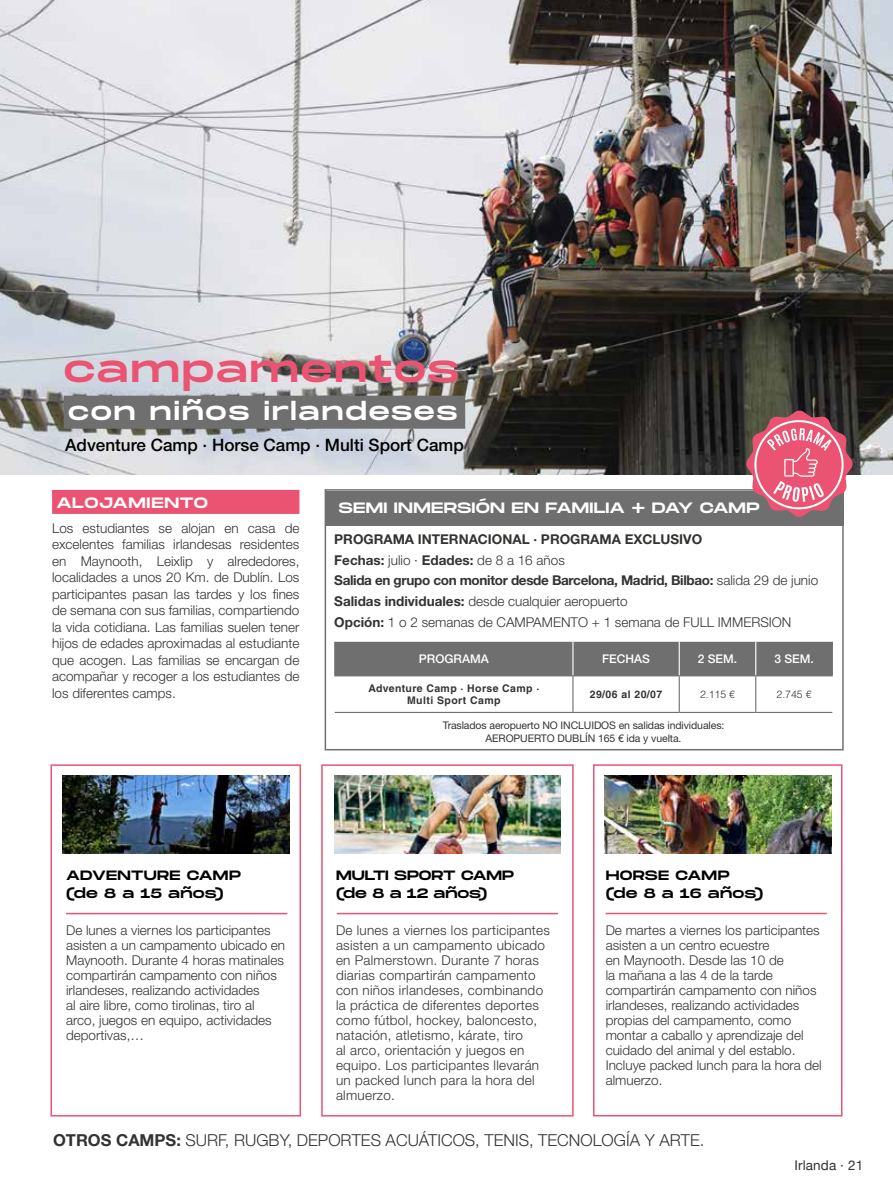
<style>
.page{position:relative;width:893px;height:1191px;background:#fff}
.page>*{position:absolute;margin:0;border:0;box-sizing:border-box;transform-origin:0 0}
.t1{font:36px "Monument Extended";letter-spacing:.05em;color:#ea5472}
.t2{font:24px "Monument Extended";letter-spacing:.075em;color:#fff}
.t3{font:500 17.1px "Helvetica Neue LT Std";color:#000}
.t4{font:300 16.5px "Helvetica Neue LT Std";color:#333332}
.t5{font:15px "Monument Extended";letter-spacing:.02em;color:#fff}
.t6{font:300 13.5px/15px "Helvetica Neue LT Std";color:#333332}
.t7{font:300 13.5px/15px "Helvetica Neue LT Std";letter-spacing:.02em;color:#333332}
.t8{font:700 13.5px/20.7px "Helvetica Neue LT Std";letter-spacing:-.025em;color:#333332}
.t9{font:13.5px/18px "Monument Extended";letter-spacing:.005em;color:#000}
.t10{font:13.5px/18px "Monument Extended";letter-spacing:-.015em;color:#000}
.t11{font:13.5px "Helvetica Neue";letter-spacing:.01em;color:#333332}
.t12{font:500 12px "Helvetica Neue LT Std";color:#fff}
.t13{font:10.5px/13.5px "Helvetica Neue LT Std";letter-spacing:-.01em;color:#333332;text-align:center}
.t14{font:700 10.5px/12px "Helvetica LT Std";letter-spacing:.04em;color:#333332;text-align:center}
.t15{font:300 10.5px "Helvetica LT Std";color:#333332}
.s1{font-weight:300}
.s2{font-weight:700}
</style>
<div class="page">
<img style="left:0;top:0;width:893px;height:474px">
<div style="left:64px;top:396px;width:401px;height:33px;background:#706f6f"></div>
<div style="left:52px;top:490px;width:247px;height:24px;background:#ea5472"></div>
<div style="left:325px;top:489px;width:519px;height:261px;border:2px solid #706f6f"></div>
<div style="left:325px;top:491px;width:518px;height:34px;background:#706f6f"></div>
<div style="left:335px;top:642px;width:497px;height:33px;background:#706f6f"></div>
<hr style="left:572px;top:642px;width:1px;height:33px;background:#fff">
<hr style="left:679px;top:642px;width:1px;height:33px;background:#fff">
<hr style="left:755px;top:642px;width:1px;height:33px;background:#fff">
<hr style="left:334px;top:675px;width:239px;height:1px;background:#706f6f">
<hr style="left:573px;top:675px;width:106px;height:1px;background:#706f6f">
<hr style="left:679px;top:675px;width:77px;height:1px;background:#706f6f">
<hr style="left:679px;top:676px;width:1px;height:36px;background:#706f6f">
<hr style="left:756px;top:675px;width:77px;height:1px;background:#706f6f">
<hr style="left:755px;top:676px;width:1px;height:36px;background:#706f6f">
<hr style="left:335px;top:712px;width:238px;height:1px;background:#706f6f">
<hr style="left:573px;top:712px;width:106px;height:1px;background:#706f6f">
<hr style="left:679px;top:712px;width:77px;height:1px;background:#706f6f">
<hr style="left:756px;top:712px;width:76px;height:1px;background:#706f6f">
<hr style="left:572px;top:676px;width:1px;height:36px;background:#706f6f">
<hr style="left:334px;top:642px;width:1px;height:33px;background:#706f6f">
<hr style="left:832px;top:642px;width:1px;height:33px;background:#706f6f">
<svg style="left:746px;top:410px;width:107px;height:107px"></svg>
<div style="left:754px;top:420px;width:90px;height:89px;border:2px solid #fff;border-radius:50%"></div>
<div style="left:50px;top:764px;width:251px;height:352px;border:2px solid #ea5472"></div>
<div style="left:593px;top:764px;width:249px;height:352px;border:2px solid #ea5472"></div>
<div style="left:321px;top:764px;width:253px;height:352px;border:2px solid #ea5472"></div>
<hr style="left:66px;top:912px;width:221px;height:2px;background:#ea5472">
<hr style="left:606px;top:912px;width:221px;height:2px;background:#ea5472">
<hr style="left:337px;top:912px;width:221px;height:2px;background:#ea5472">
<img style="left:334px;top:776px;width:227px;height:77px">
<img style="left:62px;top:776px;width:227px;height:77px">
<img style="left:604px;top:776px;width:227px;height:77px">
<h1 class="t1" style="left:64px;top:343px;width:397px">campamentos</h1>
<h2 class="t2" style="left:68px;top:394px;width:391px">con niños irlandeses</h2>
<p class="t3" style="left:65px;top:435px;width:400px">Adventure Camp · Horse Camp · Multi Sport Camp</p>
<p class="t5" style="left:56px;top:491px;width:153px">ALOJAMIENTO</p>
<p class="t6" style="left:52px;top:519px;width:249px;line-height:16.5px;text-align:justify">Los estudiantes se alojan en casa de excelentes familias irlandesas residentes en Maynooth, Leixlip y alrededores, localidades a unos 20 Km. de Dublín. Los participantes pasan las tardes y los fines de semana con sus familias, compartiendo la vida cotidiana. Las familias suelen tener hijos de edades aproximadas al estudiante que acogen. Las familias se encargan de acompañar y recoger a los estudiantes de los diferentes camps.</p>
<p class="t8" style="left:334px;top:528px;width:485px">PROGRAMA INTERNACIONAL · PROGRAMA EXCLUSIVO<br>Fechas: <span class="s1">julio ·</span> Edades: <span class="s1">de 8 a 16 años<br></span>Salida en grupo con monitor desde Barcelona, Madrid, Bilbao: <span class="s1">salida 29 de junio </span>Salidas individuales: <span class="s1">desde cualquier aeropuerto<br></span>Opción: <span class="s1">1 o 2 semanas de CAMPAMENTO + 1 semana de FULL IMMERSION</span></p>
<p class="t5" style="left:338px;top:496px;width:423px">SEMI INMERSIÓN EN FAMILIA + DAY CAMP</p>
<p class="t12" style="left:419px;top:651px;width:71px">PROGRAMA</p>
<p class="t12" style="left:602px;top:651px;width:49px">FECHAS</p>
<p class="t12" style="left:698px;top:651px;width:41px">2 SEM.</p>
<p class="t12" style="left:774px;top:651px;width:41px">3 SEM.</p>
<p class="t14" style="left:368px;top:682px;width:173px">Adventure Camp · Horse Camp ·<br>Multi Sport Camp</p>
<p class="t14" style="left:590px;top:688px;width:74px">29/06 al 20/07</p>
<p class="t15" style="left:700px;top:687px;width:37px">2.115 €</p>
<p class="t15" style="left:776px;top:687px;width:37px">2.745 €</p>
<p class="t13" style="left:443px;top:718px;width:283px">Traslados aeropuerto NO INCLUIDOS en salidas individuales:<br>AEROPUERTO DUBLÍN 165 € ida y vuelta.</p>
<p class="t10" style="left:336px;top:866px;width:180px">MULTI SPORT CAMP (de 8 a 12 años)</p>
<p class="t7" style="left:336px;top:922px;width:215px">De lunes a viernes los participantes asisten a un campamento ubicado en Palmerstown. Durante 7 horas diarias compartirán campamento con niños irlandeses, combinando la práctica de diferentes deportes como fútbol, hockey, baloncesto, natación, atletismo, kárate, tiro<br>al arco, orientación y juegos en equipo. Los participantes llevarán un packed lunch para la hora del almuerzo.</p>
<p class="t4" style="left:53px;top:1130px;width:653px"><span class="s2">OTROS CAMPS:</span> SURF, RUGBY, DEPORTES ACUÁTICOS, TENIS, TECNOLOGÍA Y ARTE.</p>
<p class="t9" style="left:66px;top:866px;width:176px">ADVENTURE CAMP (de 8 a 15 años)</p>
<p class="t6" style="left:66px;top:922px;width:221px">De lunes a viernes los participantes asisten a un campamento ubicado en Maynooth. Durante 4 horas matinales compartirán campamento con niños irlandeses, realizando actividades<br>al aire libre, como tirolinas, tiro al arco, juegos en equipo, actividades deportivas,…</p>
<p class="t9" style="left:606px;top:866px;width:159px">HORSE CAMP (de 8 a 16 años)</p>
<p class="t6" style="left:606px;top:922px;width:218px">De martes a viernes los participantes asisten a un centro ecuestre<br>en Maynooth. Desde las 10 de<br>la mañana a las 4 de la tarde compartirán campamento con niños irlandeses, realizando actividades propias del campamento, como montar a caballo y aprendizaje del cuidado del animal y del establo.<br>Incluye packed lunch para la hora del almuerzo.</p>
<p class="t11" style="left:794px;top:1155px;width:70px">Irlanda · 21</p>
</div>
